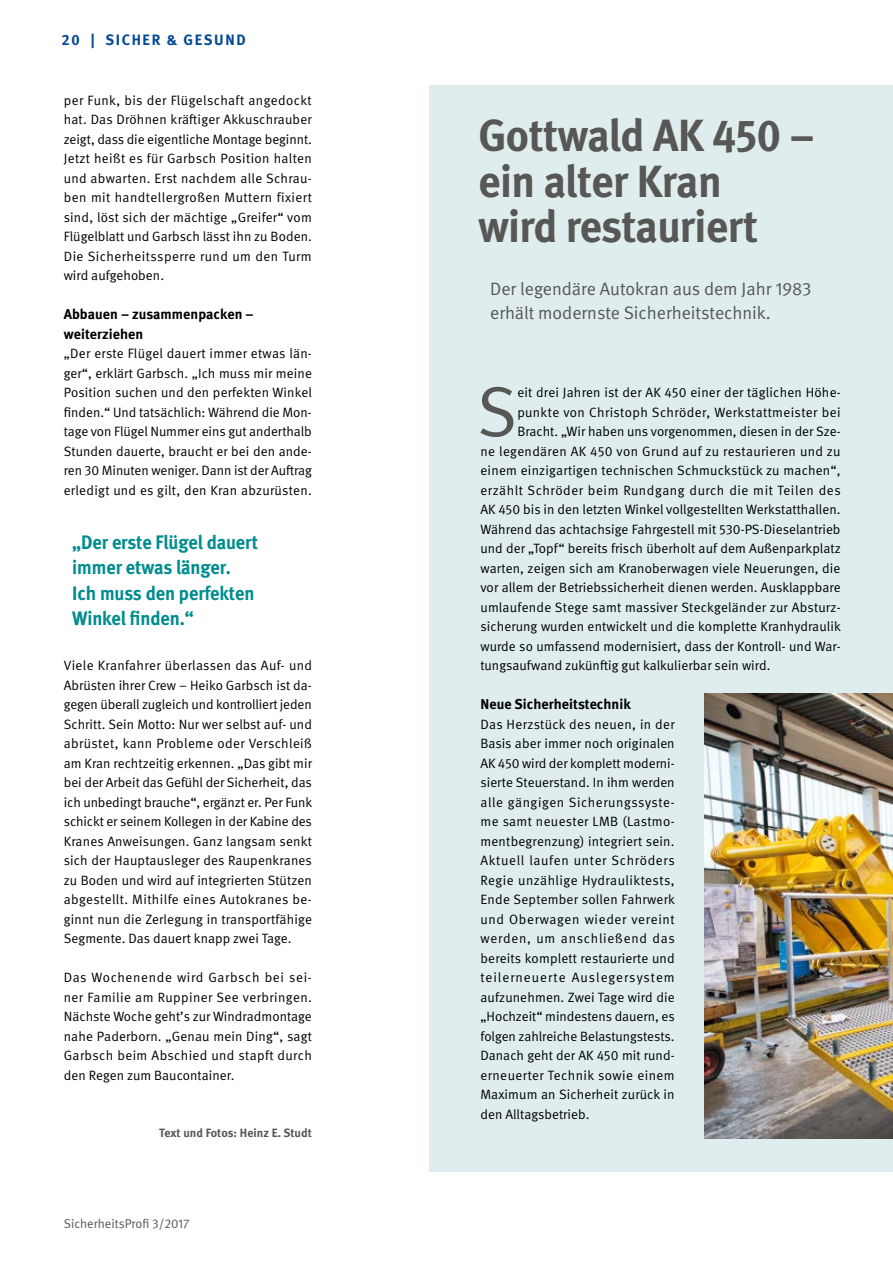
<style>
.page{position:relative;width:893px;height:1263px;background:#fff}
.page>*{position:absolute;margin:0;border:0;box-sizing:border-box;transform-origin:0 0}
.BGV_Fließ_Initial{font:70.35px "DGUV Meta";color:#575756}
.BGV_Head_Bold_32pt_l{font:700 45px/45.8px "DGUV Meta";letter-spacing:-.01em;color:#575756}
.BGV_Zitat{font:700 19.5px/25.5px "DGUV Meta";letter-spacing:-.005em;color:#008c8e;scale:.95 1}
.BGV_Sub_12pt{font:18px/24px "DGUV Meta";color:#575756}
.t1{font:700 15px "DGUV Meta";letter-spacing:.11em;color:#004994}
.BGV_Fließ_Einleser{font:700 14.25px/19.5px "DGUV Meta";letter-spacing:.005em;color:#000}
.BGV_Fließ{font:13.5px/19.5px "DGUV Meta";letter-spacing:.015em;color:#000;text-align:justify}
.BGV_Fließ_Initial-2{font:13.5px "DGUV Meta";letter-spacing:.005em;color:#000}
.BGV_Fließ_Einleser-2{font:13.5px/19.5px "DGUV Meta";letter-spacing:.005em;color:#000;text-align:justify}
.BGV_Fließ_Initial-3{font:13.5px "DGUV Meta";letter-spacing:.025em;color:#000}
.BGV_Fließ_Initial-4{font:13.5px "DGUV Meta";letter-spacing:.045em;color:#000}
.t2{font:12.75px "DGUV Meta";color:#575756}
.BGV_Autor_Bold{font:700 12px "DGUV Meta";letter-spacing:.005em;color:#575756}
</style>
<div class="page">
<div style="left:429px;top:85px;width:464px;height:1086px;background:#dfedee"></div>
<img style="left:704px;top:694px;width:189px;height:444px">
<p class="t1" style="left:62px;top:31px;width:186px">20 | SICHER &amp; GESUND</p>
<p class="BGV_Fließ" style="left:64px;top:90px;width:250px">per Funk, bis der Flügelschaft angedockt hat. Das Dröhnen kräftiger Akkuschrauber zeigt, dass die eigentliche Montage beginnt.<br>Jetzt heißt es für Garbsch Position halten und abwarten. Erst nachdem alle Schrau&shy;ben mit handtellergroßen Muttern fixiert sind, löst sich der mächtige „Greifer“ vom Flügelblatt und Garbsch lässt ihn zu Boden.<br>Die Sicherheitssperre rund um den Turm wird aufgehoben.</p>
<p class="BGV_Fließ_Einleser" style="left:64px;top:305px;width:191px">Abbauen – zusammenpacken – weiterziehen</p>
<p class="BGV_Fließ" style="left:64px;top:344px;width:250px">„Der erste Flügel dauert immer etwas län&shy;ger“, erklärt Garbsch. „Ich muss mir meine Position suchen und den perfekten Winkel finden.“ Und tatsächlich: Während die Mon&shy;tage von Flügel Nummer eins gut anderthalb Stunden dauerte, braucht er bei den ande&shy;ren 30 Minuten weniger. Dann ist der Auftrag erledigt und es gilt, den Kran abzurüsten.</p>
<p class="BGV_Zitat" style="left:72px;top:530px;width:197px">„Der erste Flügel dauert immer etwas länger.</p>
<p class="BGV_Zitat" style="left:72px;top:581px;width:193px">Ich muss den perfekten<br>Winkel finden.“</p>
<p class="BGV_Fließ" style="left:64px;top:656px;width:250px">Viele Kranfahrer überlassen das Auf- und Abrüsten ihrer Crew – Heiko Garbsch ist da&shy;gegen überall zugleich und kontrolliert jeden Schritt. Sein Motto: Nur wer selbst auf- und abrüstet, kann Probleme oder Verschleiß am Kran rechtzeitig erkennen. „Das gibt mir bei der Arbeit das Gefühl der Sicherheit, das ich unbedingt brauche“, ergänzt er. Per Funk schickt er seinem Kollegen in der Kabine des Kranes Anweisungen. Ganz langsam senkt sich der Hauptausleger des Raupenkranes zu Boden und wird auf integrierten Stützen abgestellt. Mithilfe eines Autokranes be&shy;ginnt nun die Zerlegung in transportfähige Segmente. Das dauert knapp zwei Tage.</p>
<p class="BGV_Fließ" style="left:64px;top:968px;width:250px">Das Wochenende wird Garbsch bei sei&shy;ner Familie am Ruppiner See verbringen.<br>Nächste Woche geht’s zur Windradmontage nahe Paderborn. „Genau mein Ding“, sagt Garbsch beim Abschied und stapft durch den Regen zum Baucontainer.</p>
<p class="BGV_Autor_Bold" style="left:159px;top:1126px;width:154px">Text und Fotos: Heinz E. Studt</p>
<p class="t2" style="left:64px;top:1216px;width:127px">SicherheitsProfi 3/2017</p>
<p class="BGV_Head_Bold_32pt_l" style="left:478px;top:114px;width:338px">Gottwald AK 450 – ein alter Kran<br>wird restauriert</p>
<p class="BGV_Sub_12pt" style="left:490px;top:277px;width:323px">Der legendäre Autokran aus dem Jahr 1983 erhält modernste Sicherheitstechnik.</p>
<p class="BGV_Fließ_Initial" style="left:477px;top:371px;width:42px">S</p>
<p class="BGV_Fließ_Initial-2" style="left:517px;top:385px;width:325px">eit drei Jahren ist der AK 450 einer der täglichen Höhe-</p>
<p class="BGV_Fließ_Initial-3" style="left:517px;top:404px;width:325px">punkte von Christoph Schröder, Werkstattmeister bei</p>
<p class="BGV_Fließ_Initial-2" style="left:517px;top:424px;width:325px">Bracht. „Wir haben uns vorgenommen, diesen in der Sze-</p>
<p class="BGV_Fließ_Initial-3" style="left:480px;top:443px;width:361px">ne legendären AK 450 von Grund auf zu restaurieren und zu</p>
<p class="BGV_Fließ_Initial-2" style="left:480px;top:463px;width:362px">einem einzigartigen technischen Schmuckstück zu machen“,</p>
<p class="BGV_Fließ_Initial-4" style="left:480px;top:482px;width:362px">erzählt Schröder beim Rundgang durch die mit Teilen des</p>
<p class="BGV_Fließ_Initial-2" style="left:480px;top:502px;width:362px">AK 450 bis in den letzten Winkel vollgestellten Werkstatthallen.</p>
<p class="BGV_Fließ_Initial-2" style="left:480px;top:521px;width:362px">Während das achtachsige Fahrgestell mit 530-PS-Dieselantrieb</p>
<p class="BGV_Fließ_Initial-2" style="left:480px;top:541px;width:362px">und der „Topf“ bereits frisch überholt auf dem Außenparkplatz</p>
<p class="BGV_Fließ_Initial-2" style="left:480px;top:560px;width:362px">warten, zeigen sich am Kranoberwagen viele Neuerungen, die</p>
<p class="BGV_Fließ_Initial-2" style="left:480px;top:580px;width:362px">vor allem der Betriebssicherheit dienen werden. Ausklappbare</p>
<p class="BGV_Fließ_Initial-2" style="left:480px;top:599px;width:362px">umlaufende Stege samt massiver Steckgeländer zur Absturz-</p>
<p class="BGV_Fließ_Initial-2" style="left:480px;top:619px;width:362px">sicherung wurden entwickelt und die komplette Kranhydraulik</p>
<p class="BGV_Fließ_Initial-2" style="left:480px;top:638px;width:362px">wurde so umfassend modernisiert, dass der Kontroll- und War-</p>
<p class="BGV_Fließ_Initial-2" style="left:480px;top:658px;width:291px">tungsaufwand zukünftig gut kalkulierbar sein wird.</p>
<p class="BGV_Fließ_Einleser" style="left:480px;top:695px;width:152px">Neue Sicherheitstechnik</p>
<p class="BGV_Fließ_Einleser-2" style="left:480px;top:714px;width:196px">Das Herzstück des neuen, in der Basis aber immer noch originalen AK 450 wird der komplett moderni&shy;sierte Steuerstand. In ihm werden alle gängigen Sicherungssyste&shy;me samt neuester LMB (Lastmo&shy;mentbegrenzung) integriert sein.<br>Aktuell laufen unter Schröders Regie unzählige Hydrauliktests, Ende September sollen Fahrwerk und Oberwagen wieder vereint werden, um anschließend das bereits komplett restaurierte und teilerneuerte Auslegersystem aufzunehmen. Zwei Tage wird die „Hochzeit“ mindestens dauern, es folgen zahlreiche Belastungstests.<br>Danach geht der AK 450 mit rund&shy;erneuerter Technik sowie einem Maximum an Sicherheit zurück in den Alltagsbetrieb.</p>
</div>
